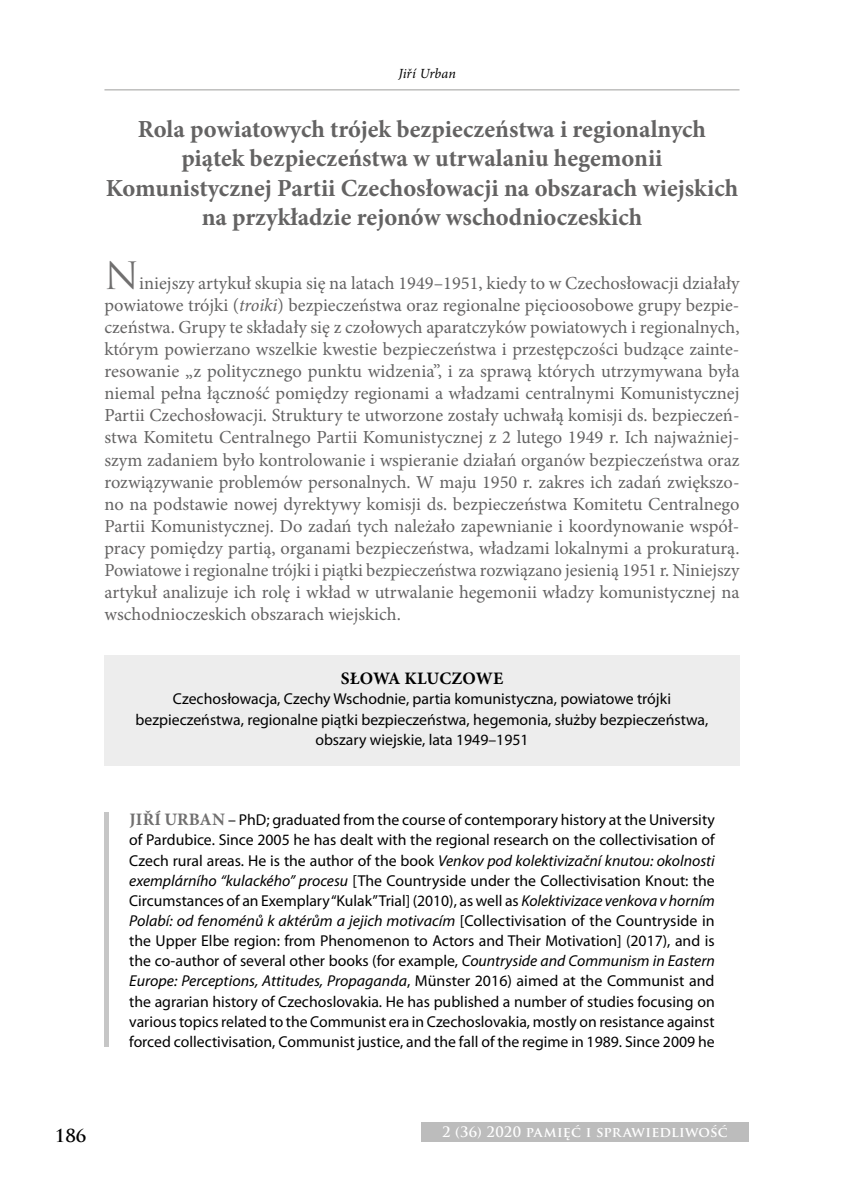
<style>
.page{position:relative;width:844px;height:1202px;background:#fff}
.page>*{position:absolute;margin:0;border:0;box-sizing:border-box;transform-origin:0 0}
.t1{font:700 24.5px/29.4px "Minion Pro";color:#646363;text-align:center}
.t2{font:18.38px/22.1px "Minion Pro";color:#646363;text-align:justify}
.t3{font:700 17.5px "Minion Pro";letter-spacing:.01em;color:#000}
.t4{font:700 17.5px "Trajan Pro";color:#000}
.t5{font:15.75px/20.1px "Myriad Pro";color:#000;text-align:center}
.t6{font:700 14px "Trajan Pro";letter-spacing:.01em;color:#fff}
.t7{font:italic 14px "Minion Pro";color:#000}
.s1{font-family:"Trajan Pro";font-size:36.75px;color:#706f6f}
.s2{font-style:italic}
.s3{font-family:"Minion Pro";font-weight:700;font-size:17.5px;color:#706f6f}
</style>
<div class="page">
<hr style="left:104px;top:89px;width:635px;height:1px;background:#9d9d9c">
<div style="left:421px;top:1121px;width:328px;height:20px;background:#bcbcbc"></div>
<div style="left:104px;top:655px;width:635px;height:110px;background:#ededed"></div>
<div style="left:104px;top:812px;width:5px;height:234px;background:#c6c6c6"></div>
<p class="t7" style="left:398px;top:64px;width:59px">Jiří Urban</p>
<h1 class="t1" style="left:106px;top:114px;width:634px">Rola powiatowych trójek bezpieczeństwa i regionalnych piątek bezpieczeństwa w utrwalaniu hegemonii Komunistycznej Partii Czechosłowacji na obszarach wiejskich na przykładzie rejonów wschodnioczeskich</h1>
<p class="t2" style="left:104px;top:272px;width:637px"><span class="s1">N</span>iniejszy artykuł skupia się na latach 1949–1951, kiedy to w Czechosłowacji działały powiatowe trójki (<span class="s2">troiki</span>) bezpieczeństwa oraz regionalne pięcioosobowe grupy bezpie&shy;czeństwa. Grupy te składały się z czołowych aparatczyków powiatowych i regionalnych, którym powierzano wszelkie kwestie bezpieczeństwa i przestępczości budzące zainte&shy;resowanie „z politycznego punktu widzenia”, i za sprawą których utrzymywana była niemal pełna łączność pomiędzy regionami a władzami centralnymi Komunistycznej Partii Czechosłowacji. Struktury te utworzone zostały uchwałą komisji ds. bezpieczeń&shy;stwa Komitetu Centralnego Partii Komunistycznej z 2 lutego 1949 r. Ich najważniej&shy;szym zadaniem było kontrolowanie i wspieranie działań organów bezpieczeństwa oraz rozwiązywanie problemów personalnych. W maju 1950 r. zakres ich zadań zwiększo&shy;no na podstawie nowej dyrektywy komisji ds. bezpieczeństwa Komitetu Centralnego Partii Komunistycznej. Do zadań tych należało zapewnianie i koordynowanie współ&shy;pracy pomiędzy partią, organami bezpieczeństwa, władzami lokalnymi a prokuraturą.<br>Powiatowe i regionalne trójki i piątki bezpieczeństwa rozwiązano jesienią 1951 r. Niniejszy artykuł analizuje ich rolę i wkład w utrwalanie hegemonii władzy komunistycznej na wschodnioczeskich obszarach wiejskich.</p>
<p class="t3" style="left:341px;top:666px;width:164px">SŁOWA KLUCZOWE</p>
<p class="t5" style="left:136px;top:688px;width:574px">Czechosłowacja, Czechy Wschodnie, partia komunistyczna, powiatowe trójki bezpieczeństwa, regionalne piątki bezpieczeństwa, hegemonia, służby bezpieczeństwa, obszary wiejskie, lata 1949–1951</p>
<p class="t5" style="left:129px;top:809px;width:587px;text-align:justify"><span class="s3">JIŘÍ URBAN</span> – PhD; graduated from the course of contemporary history at the University of Pardubice. Since 2005 he has dealt with the regional research on the collectivisation of Czech rural areas. He is the author of the book <span class="s2">Venkov pod kolektivizační knutou: okolnosti exemplárního “kulackého” procesu</span> [The Countryside under the Collectivisation Knout: the Circumstances of an Exemplary “Kulak” Trial] (2010), as well as <span class="s2">Kolektivizace venkova v horním Polabí: od fenoménů k aktérům a jejich motivacím</span> [Collectivisation of the Countryside in the Upper Elbe region: from Phenomenon to Actors and Their Motivation] (2017), and is the co-author of several other books (for example, <span class="s2">Countryside and Communism in Eastern Europe: Perceptions, Attitudes, Propaganda</span>, Münster 2016) aimed at the Communist and the agrarian history of Czechoslovakia. He has published a number of studies focusing on various topics related to the Communist era in Czechoslovakia, mostly on resistance against forced collectivisation, Communist justice, and the fall of the regime in 1989. Since 2009 he</p>
<p class="t4" style="left:55px;top:1124px;width:33px">186</p>
<p class="t6" style="left:442px;top:1122px;width:287px">2 (36) 2020 PAMIĘĆ I SPRAWIEDLIWOŚĆ</p>
</div>
